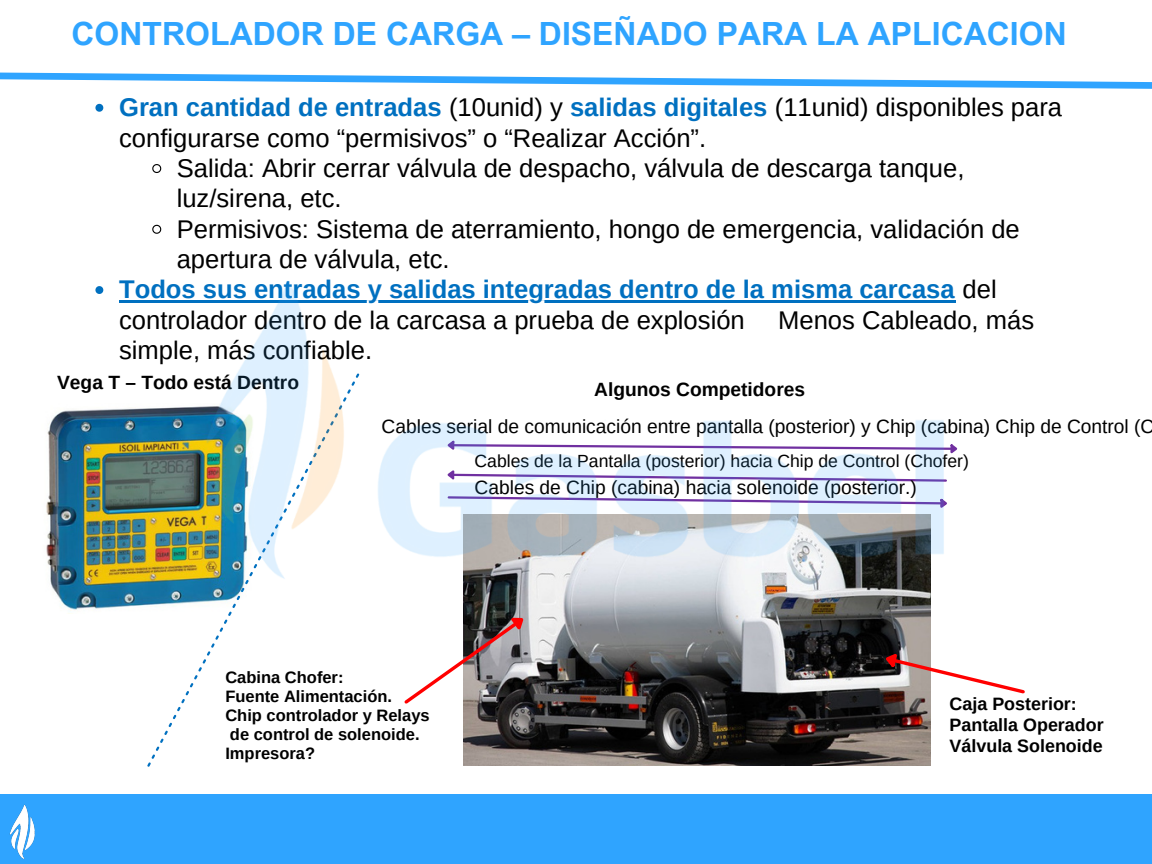
<style>
.page{position:relative;width:1152px;height:864px;background:#fff}
.page>*{position:absolute;margin:0;border:0;box-sizing:border-box;transform-origin:0 0}
.t1{font:700 31.95px "Arial MT Pro";color:#2fa4ff}
.t2{font:25.65px/30.3px "Arimo";color:#000}
.t3{font:700 25.65px/30.3px "Arimo";color:#0070c0}
.t4{font:19.2px "Arimo";color:#000}
.t5{font:700 19.2px "Arimo";color:#000}
.t6{font:700 17.85px "Arimo";color:#000}
.t7{font:17.55px "Arimo";color:#000}
.t8{font:700 16.5px "Arimo";color:#000}
.s1{font-weight:700;color:#0070c0}
.s2{font-weight:400;color:#000}
</style>
<div class="page">
<svg style="left:95px;top:104px;width:8px;height:8px"></svg>
<svg style="left:152px;top:164px;width:10px;height:9px"></svg>
<svg style="left:152px;top:224px;width:10px;height:10px"></svg>
<img style="left:464px;top:661px;width:467px;height:104px">
<svg style="left:404px;top:661px;width:129px;height:46px"></svg>
<img style="left:46px;top:410px;width:45px;height:204px">
<svg style="left:880px;top:661px;width:145px;height:35px"></svg>
<svg style="left:0;top:72px;width:1152px;height:17px"></svg>
<div style="left:0;top:794px;width:1152px;height:70px;background:#2fa4ff"></div>
<img style="left:9px;top:804px;width:26px;height:55px">
<img style="left:91px;top:281px;width:867px;height:380px">
<p class="t1" style="left:72px;top:22px;width:997px">CONTROLADOR DE CARGA – DISEÑADO PARA LA APLICACION</p>
<p class="t2" style="left:119px;top:92px;width:944px"><span class="s1">Gran cantidad de entradas</span> (10unid) y <span class="s1">salidas digitales</span> (11unid) disponibles para configurarse como “permisivos” o “Realizar Acción”.</p>
<p class="t2" style="left:177px;top:153px;width:789px">Salida: Abrir cerrar válvula de despacho, válvula de descarga tanque, luz/sirena, etc.</p>
<p class="t2" style="left:177px;top:214px;width:845px">Permisivos: Sistema de aterramiento, hongo de emergencia, validación de apertura de válvula, etc.</p>
<p class="t3" style="left:119px;top:274px;width:879px">Todos sus entradas y salidas integradas dentro de la misma carcasa <span class="s2">del controlador dentro de la carcasa a prueba de explosión</span></p>
<p class="t2" style="left:778px;top:305px;width:257px">Menos Cableado, más</p>
<p class="t2" style="left:119px;top:335px;width:255px">simple, más confiable.</p>
<p class="t5" style="left:57px;top:372px;width:243px">Vega T – Todo está Dentro</p>
<p class="t5" style="left:594px;top:379px;width:212px">Algunos Competidores</p>
<p class="t4" style="left:382px;top:415px;width:774px">Cables serial de comunicación entre pantalla (posterior) y Chip (cabina) Chip de Control (C</p>
<p class="t7" style="left:475px;top:451px;width:496px">Cables de la Pantalla (posterior) hacia Chip de Control (Chofer)</p>
<p class="t4" style="left:475px;top:477px;width:444px">Cables de Chip (cabina) hacia solenoide (posterior.)</p>
<p class="t8" style="left:225px;top:668px;width:120px">Cabina Chofer:</p>
<p class="t8" style="left:225px;top:687px;width:168px">Fuente Alimentación.</p>
<p class="t8" style="left:225px;top:706px;width:206px">Chip controlador y Relays</p>
<p class="t8" style="left:230px;top:725px;width:191px">de control de solenoide.</p>
<p class="t8" style="left:225px;top:744px;width:91px">Impresora?</p>
<p class="t6" style="left:950px;top:693px;width:129px">Caja Posterior:</p>
<p class="t6" style="left:950px;top:715px;width:156px">Pantalla Operador</p>
<p class="t6" style="left:950px;top:736px;width:155px">Válvula Solenoide</p>
</div>
